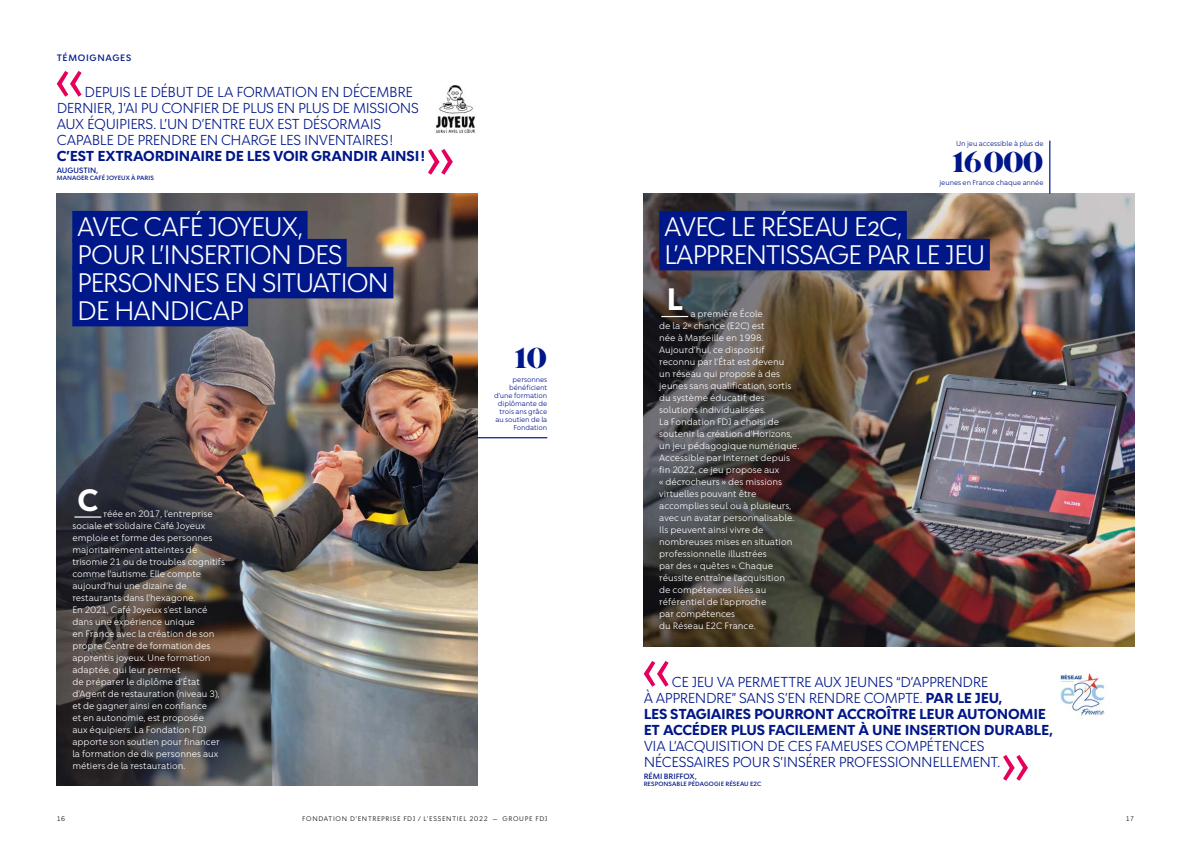
<style>
.page{position:relative;width:1191px;height:842px;background:#fff}
.page>*{position:absolute;margin:0;border:0;box-sizing:border-box;transform-origin:0 0}
.t1{font:30px "Caslon Graphique EF";letter-spacing:-.065em;color:#001789}
.t2{font:700 30px "Chance";color:#fff}
.t3{font:26px/28px "Chance";letter-spacing:-.045em;color:#fff}
.t4{font:14px/16px "Chance";letter-spacing:-.025em;color:#001789}
.t5{font:9px/12px "Chance";color:#fff}
.t6{font:500 9px "Chance";letter-spacing:.08em;color:#001789}
.t7{font:500 7.5px "Chance";color:#001789}
.t8{font:7px/8px "Chance";letter-spacing:-.01em;color:#001789;text-align:right}
.t9{font:6.5px "Chance";letter-spacing:.105em;color:#000}
.t10{font:500 6px "Chance";letter-spacing:.015em;color:#001789}
.s1{font-weight:700}
</style>
<div class="page">
<img style="left:643px;top:194px;width:491px;height:452px">
<img style="left:57px;top:193px;width:420px;height:592px">
<div style="left:72px;top:211px;width:235px;height:31px;background:#001789"></div>
<div style="left:72px;top:239px;width:275px;height:31px;background:#001789"></div>
<div style="left:72px;top:267px;width:321px;height:31px;background:#001789"></div>
<div style="left:72px;top:295px;width:176px;height:31px;background:#001789"></div>
<svg style="left:57px;top:71px;width:25px;height:26px"></svg>
<svg style="left:428px;top:149px;width:25px;height:26px"></svg>
<svg style="left:643px;top:661px;width:25px;height:26px"></svg>
<svg style="left:1003px;top:755px;width:25px;height:26px"></svg>
<hr style="left:74px;top:516px;width:27px;height:2px;background:#fff">
<div style="left:659px;top:211px;width:247px;height:31px;background:#001789"></div>
<div style="left:659px;top:239px;width:330px;height:31px;background:#001789"></div>
<svg style="left:661px;top:316px;width:27px;height:1px"></svg>
<img style="left:436px;top:85px;width:40px;height:49px">
<hr style="left:477px;top:437px;width:70px;height:1px;background:#001789">
<hr style="left:1049px;top:141px;width:1px;height:53px;background:#001789">
<img style="left:1060px;top:673px;width:45px;height:43px">
<h2 class="t6" style="left:57px;top:52px;width:76px">TÉMOIGNAGES</h2>
<p class="t4" style="left:57px;top:83px;width:370px;text-indent:28px">DEPUIS LE DÉBUT DE LA FORMATION EN DÉCEMBRE DERNIER, J’AI PU CONFIER DE PLUS EN PLUS DE MISSIONS AUX ÉQUIPIERS. L’UN D’ENTRE EUX EST DÉSORMAIS CAPABLE DE PRENDRE EN CHARGE LES INVENTAIRES !<br><span class="s1">C’EST EXTRAORDINAIRE DE LES VOIR GRANDIR AINSI !</span></p>
<p class="t7" style="left:57px;top:165px;width:43px">AUGUSTIN,</p>
<p class="t10" style="left:57px;top:174px;width:99px">MANAGER CAFÉ JOYEUX À PARIS</p>
<p class="t3" style="left:77px;top:212px;width:313px">AVEC CAFÉ JOYEUX,<br>POUR L’INSERTION DES<br>PERSONNES EN SITUATION<br>DE HANDICAP</p>
<p class="t2" style="left:77px;top:481px;width:22px">C</p>
<p class="t5" style="left:72px;top:508px;width:154px;text-indent:31px">réée en 2017, l’entreprise sociale et solidaire Café Joyeux emploie et forme des personnes majoritairement atteintes de trisomie 21 ou de troubles cognitifs comme l’autisme. Elle compte aujourd’hui une dizaine de restaurants dans l’hexagone.<br>En 2021, Café Joyeux s’est lancé dans une expérience unique<br>en France avec la création de son propre Centre de formation des apprentis joyeux. Une formation adaptée, qui leur permet<br>de préparer le diplôme d’État d’Agent de restauration (niveau 3), et de gagner ainsi en confiance<br>et en autonomie, est proposée<br>aux équipiers. La Fondation FDJ apporte son soutien pour financer la formation de dix personnes aux métiers de la restauration.</p>
<p class="t1" style="left:512px;top:341px;width:36px">10</p>
<p class="t8" style="left:494px;top:375px;width:55px">personnes bénéficient d’une formation diplômante de trois ans grâce au soutien de la<br>Fondation</p>
<p class="t8" style="left:956px;top:139px;width:89px">Un jeu accessible à plus de</p>
<p class="t1" style="left:950px;top:145px;width:95px">16 000</p>
<p class="t8" style="left:939px;top:179px;width:106px">jeunes en France chaque année</p>
<p class="t3" style="left:664px;top:212px;width:323px">AVEC LE RÉSEAU E2C,<br>L’APPRENTISSAGE PAR LE JEU</p>
<p class="t2" style="left:666px;top:280px;width:18px">L</p>
<p class="t5" style="left:659px;top:307px;width:141px;text-indent:31px">a première École<br>de la 2<sup>e</sup> chance (E2C) est<br>née à Marseille en 1998.<br>Aujourd’hui, ce dispositif reconnu par l’État est devenu<br>un réseau qui propose à des jeunes sans qualification, sortis du système éducatif, des solutions individualisées.<br>La Fondation FDJ a choisi de soutenir la création d’Horizons, un jeu pédagogique numérique.<br>Accessible par Internet depuis fin 2022, ce jeu propose aux<br>« décrocheurs » des missions virtuelles pouvant être accomplies seul ou à plusieurs, avec un avatar personnalisable.<br>Ils peuvent ainsi vivre de nombreuses mises en situation professionnelle illustrées<br>par des « quêtes ». Chaque réussite entraîne l’acquisition<br>de compétences liées au référentiel de l’approche<br>par compétences<br>du Réseau E2C France.</p>
<p class="t4" style="left:643px;top:673px;width:410px;text-indent:28px">CE JEU VA PERMETTRE AUX JEUNES “D’APPRENDRE<br>À APPRENDRE” SANS S’EN RENDRE COMPTE. <span class="s1">PAR LE JEU,<br>LES STAGIAIRES POURRONT ACCROÎTRE LEUR AUTONOMIE ET ACCÉDER PLUS FACILEMENT À UNE INSERTION DURABLE, </span>VIA L’ACQUISITION DE CES FAMEUSES COMPÉTENCES NÉCESSAIRES POUR S’INSÉRER PROFESSIONNELLEMENT.</p>
<p class="t7" style="left:643px;top:771px;width:54px">RÉMI BRIFFOX,</p>
<p class="t10" style="left:643px;top:779px;width:119px">RESPONSABLE PÉDAGOGIE RÉSEAU E2C</p>
<p class="t9" style="left:57px;top:814px;width:10px">16</p>
<p class="t9" style="left:1126px;top:814px;width:10px">17</p>
<p class="t9" style="left:302px;top:814px;width:246px">FONDATION D’ENTREPRISE FDJ / L’ESSENTIEL 2022 — GROUPE FDJ</p>
</div>
